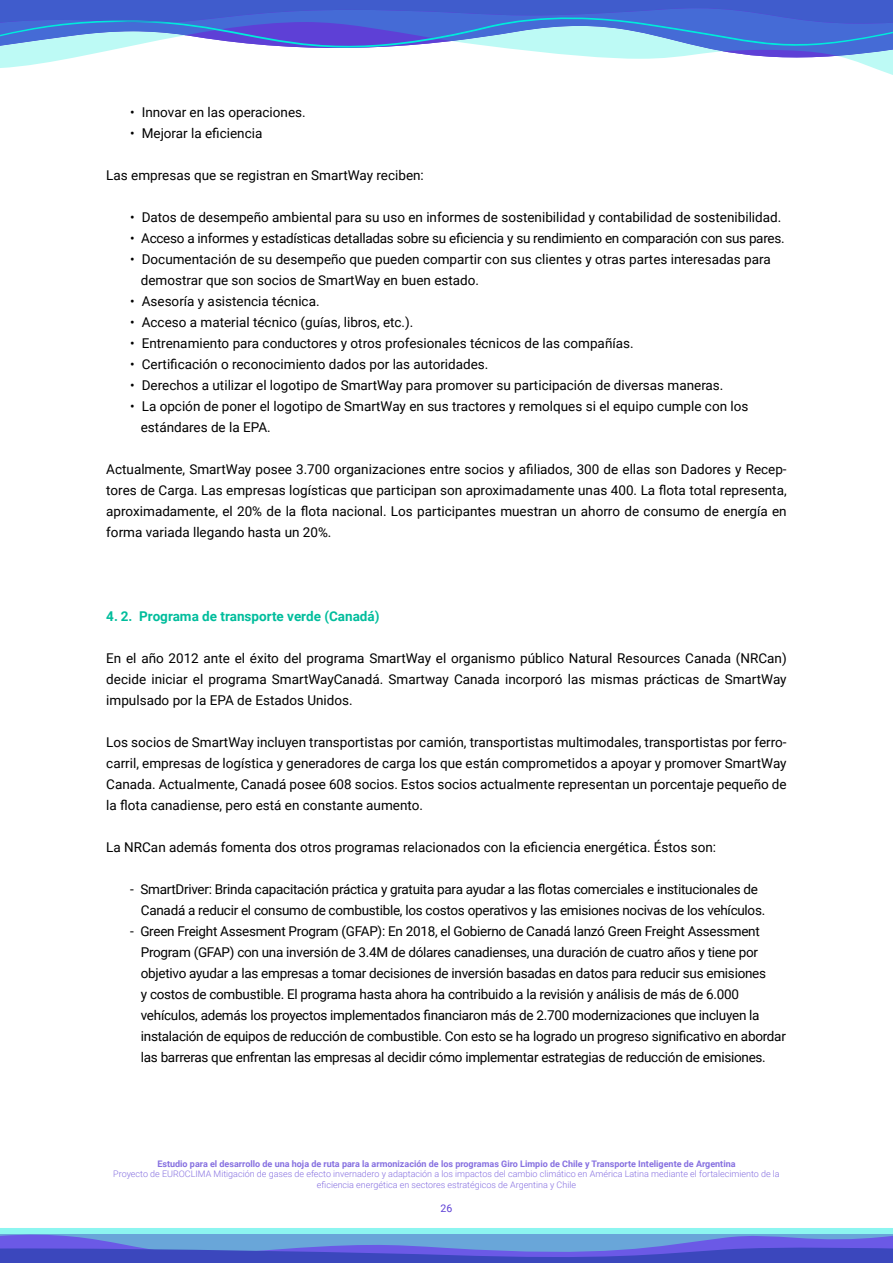
<style>
.page{position:relative;width:893px;height:1263px;background:#fff}
.page>*{position:absolute;margin:0;border:0;box-sizing:border-box;transform-origin:0 0}
.t1{font:13.5px/21px "Roboto";letter-spacing:-.02em;color:#000;text-align:justify}
.t2{font:13.5px/21px "Roboto";color:#000}
.t3{font:700 13.5px "Roboto";color:#00bd9c}
.t4{font:10.5px "Roboto";color:#5e40d6}
.t5{font:300 9px/10.5px "Roboto";color:#8670e0;text-align:center}
.t6{font:700 9px "Roboto";color:#8670e0}
</style>
<div class="page">
<svg style="left:0;top:0;width:893px;height:75px"></svg>
<svg style="left:0;top:1228px;width:893px;height:35px;background:#6085d6"></svg>
<p class="t2" style="left:130px;top:101px;width:177px">• Innovar en las operaciones.</p>
<p class="t2" style="left:130px;top:122px;width:134px">• Mejorar la eficiencia</p>
<p class="t2" style="left:106px;top:164px;width:319px">Las empresas que se registran en SmartWay reciben:</p>
<p class="t2" style="left:130px;top:206px;width:652px">• Datos de desempeño ambiental para su uso en informes de sostenibilidad y contabilidad de sostenibilidad.</p>
<p class="t1" style="left:130px;top:227px;width:656px">• Acceso a informes y estadísticas detalladas sobre su eficiencia y su rendimiento en comparación con sus pares.</p>
<p class="t2" style="left:141px;top:248px;width:631px;text-indent:-11px">• Documentación de su desempeño que pueden compartir con sus clientes y otras partes interesadas para demostrar que son socios de SmartWay en buen estado.</p>
<p class="t2" style="left:130px;top:290px;width:191px">• Asesoría y asistencia técnica.</p>
<p class="t2" style="left:130px;top:311px;width:285px">• Acceso a material técnico (guías, libros, etc.).</p>
<p class="t2" style="left:130px;top:332px;width:505px">• Entrenamiento para conductores y otros profesionales técnicos de las compañías.</p>
<p class="t2" style="left:130px;top:353px;width:360px">• Certificación o reconocimiento dados por las autoridades.</p>
<p class="t2" style="left:130px;top:374px;width:595px">• Derechos a utilizar el logotipo de SmartWay para promover su participación de diversas maneras.</p>
<p class="t2" style="left:141px;top:395px;width:609px;text-indent:-11px">• La opción de poner el logotipo de SmartWay en sus tractores y remolques si el equipo cumple con los estándares de la EPA.</p>
<p class="t1" style="left:106px;top:458px;width:682px">Actualmente, SmartWay posee 3.700 organizaciones entre socios y afiliados, 300 de ellas son Dadores y Recep&shy;tores de Carga. Las empresas logísticas que participan son aproximadamente unas 400. La flota total representa, aproximadamente, el 20% de la flota nacional. Los participantes muestran un ahorro de consumo de energía en forma variada llegando hasta un 20%.</p>
<p class="t3" style="left:106px;top:607px;width:275px">4. 2. Programa de transporte verde (Canadá)</p>
<p class="t1" style="left:106px;top:647px;width:682px">En el año 2012 ante el éxito del programa SmartWay el organismo público Natural Resources Canada (NRCan) decide iniciar el programa SmartWayCanadá. Smartway Canada incorporó las mismas prácticas de SmartWay impulsado por la EPA de Estados Unidos.</p>
<p class="t1" style="left:106px;top:731px;width:682px">Los socios de SmartWay incluyen transportistas por camión, transportistas multimodales, transportistas por ferro&shy;carril, empresas de logística y generadores de carga los que están comprometidos a apoyar y promover SmartWay Canada. Actualmente, Canadá posee 608 socios. Estos socios actualmente representan un porcentaje pequeño de la flota canadiense, pero está en constante aumento.</p>
<p class="t2" style="left:106px;top:836px;width:611px">La NRCan además fomenta dos otros programas relacionados con la eficiencia energética. Éstos son:</p>
<p class="t1" style="left:141px;top:878px;width:626px;text-indent:-11px">- SmartDriver: Brinda capacitación práctica y gratuita para ayudar a las flotas comerciales e institucionales de<br>Canadá a reducir el consumo de combustible, los costos operativos y las emisiones nocivas de los vehículos.</p>
<p class="t1" style="left:141px;top:920px;width:647px;text-align:left;text-indent:-11px">- Green Freight Assesment Program (GFAP): En 2018, el Gobierno de Canadá lanzó Green Freight Assessment Program (GFAP) con una inversión de 3.4M de dólares canadienses, una duración de cuatro años y tiene por objetivo ayudar a las empresas a tomar decisiones de inversión basadas en datos para reducir sus emisiones<br>y costos de combustible. El programa hasta ahora ha contribuido a la revisión y análisis de más de 6.000 vehículos, además los proyectos implementados financiaron más de 2.700 modernizaciones que incluyen la instalación de equipos de reducción de combustible. Con esto se ha logrado un progreso significativo en abordar las barreras que enfrentan las empresas al decidir cómo implementar estrategias de reducción de emisiones.</p>
<p class="t6" style="left:157px;top:1157px;width:580px">Estudio para el desarrollo de una hoja de ruta para la armonización de los programas Giro Limpio de Chile y Transporte Inteligente de Argentina</p>
<p class="t5" style="left:113px;top:1168px;width:668px">Proyecto de EUROCLIMA Mitigación de gases de efecto invernadero y adaptación a los impactos del cambio climático en América Latina mediante el fortalecimiento de la eficiencia energética en sectores estratégicos de Argentina y Chile</p>
<p class="t4" style="left:441px;top:1201px;width:13px">26</p>
</div>
